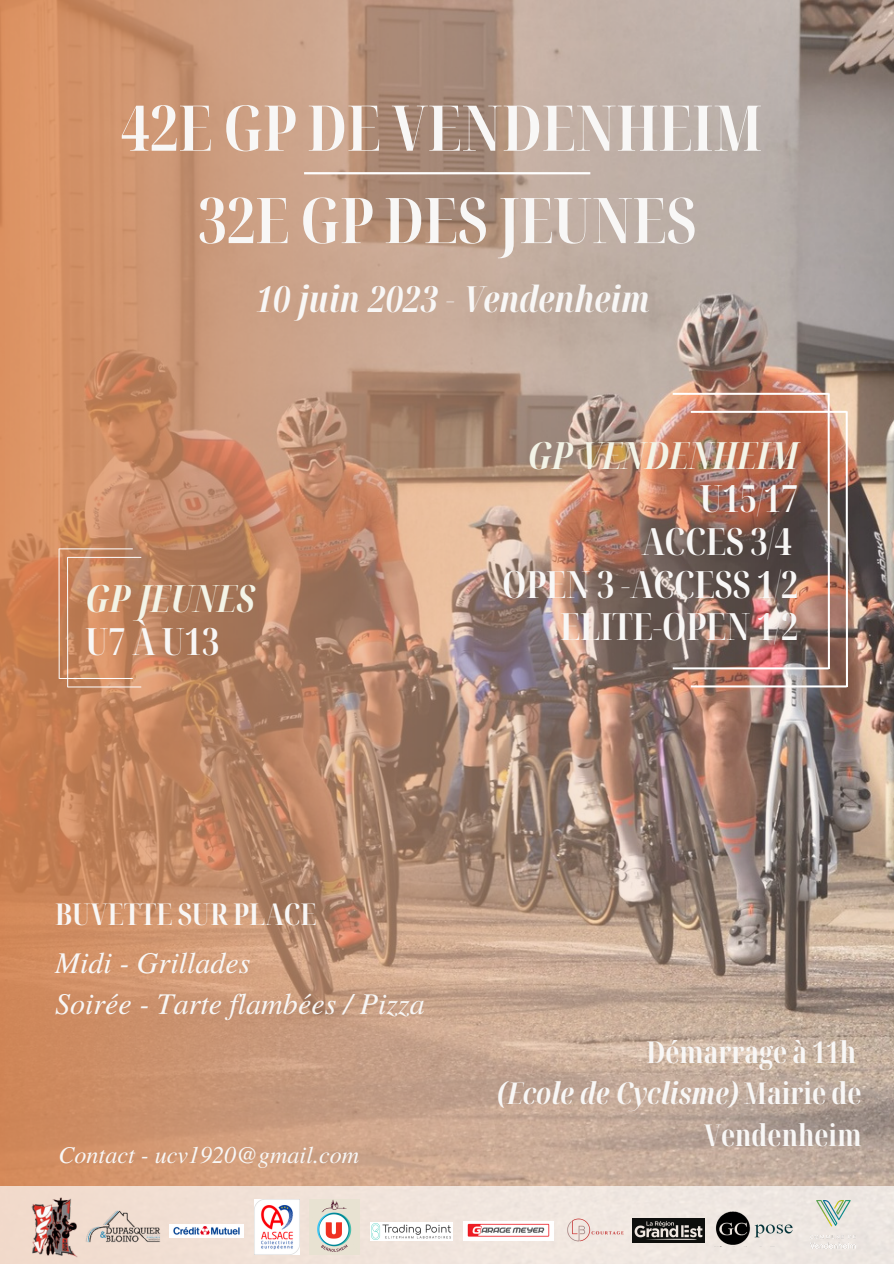
<style>
.page{position:relative;width:894px;height:1264px;background:#fff}
.page>*{position:absolute;margin:0;border:0;box-sizing:border-box;transform-origin:0 0}
.t1{font:700 extra-condensed 63px "Noto Serif Display";color:#f8f7f6}
.t2{font:700 extra-condensed 37.5px "Noto Serif Display";color:#f8f7f6}
.t3{font:italic 700 extra-condensed 37.5px "Noto Serif Display";color:#f3f4e7}
.t4{font:italic 700 extra-condensed 36px "Noto Serif Display";color:#f8f7f6}
.t5{font:700 extra-condensed 30.15px "Noto Serif Display";color:#f8f7f6}
.t6{font:700 extra-condensed 30px/41.7px "Noto Serif Display";color:#f8f7f6;text-align:right}
.t7{font:italic 30px "Te X Gyre Termes";color:#f8f7f6}
.t8{font:italic 24px "Te X Gyre Termes";color:#f8f7f6}
.s1{font-style:italic}
</style>
<div class="page">
<img style="left:0;top:0;width:893px;height:1186px">
<div style="left:0;top:1186px;width:893px;height:77px;background:linear-gradient(to right,#f3ded0,#ece7e4)"></div>
<img style="left:31px;top:1195px;width:47px;height:62px">
<img style="left:74px;top:1205px;width:97px;height:42px">
<img style="left:169px;top:1224px;width:74px;height:13px">
<img style="left:254px;top:1198px;width:45px;height:56px">
<img style="left:310px;top:1198px;width:49px;height:56px">
<img style="left:370px;top:1221px;width:82px;height:19px">
<img style="left:463px;top:1220px;width:90px;height:20px">
<img style="left:563px;top:1208px;width:69px;height:40px">
<img style="left:632px;top:1218px;width:72px;height:23px">
<img style="left:714px;top:1211px;width:80px;height:35px">
<hr style="left:304px;top:172px;width:286px;height:2px;background:#fff">
<hr style="left:672px;top:393px;width:156px;height:2px;background:#fff">
<hr style="left:672px;top:667px;width:156px;height:2px;background:#fff">
<hr style="left:827px;top:393px;width:2px;height:276px;background:#fff">
<hr style="left:690px;top:411px;width:156px;height:2px;background:#fff">
<hr style="left:690px;top:685px;width:156px;height:2px;background:#fff">
<hr style="left:845px;top:411px;width:2px;height:276px;background:#fff">
<hr style="left:68px;top:686px;width:73px;height:1px;background:#fff">
<hr style="left:68px;top:557px;width:73px;height:1px;background:#fff">
<hr style="left:67px;top:557px;width:1px;height:130px;background:#fff">
<hr style="left:59px;top:678px;width:74px;height:1px;background:#fff">
<hr style="left:59px;top:548px;width:74px;height:1px;background:#fff">
<hr style="left:59px;top:548px;width:1px;height:130px;background:#fff">
<img style="left:805px;top:1196px;width:55px;height:56px">
<p class="t1" style="left:121px;top:83px;width:642px">42E GP DE VENDENHEIM</p>
<p class="t1" style="left:198px;top:176px;width:499px">32E GP DES JEUNES</p>
<p class="t4" style="left:255px;top:274px;width:396px">10 juin 2023 - Vendenheim</p>
<p class="t3" style="left:85px;top:571px;width:170px">GP JEUNES</p>
<p class="t2" style="left:85px;top:614px;width:135px">U7 À U13</p>
<p class="t3" style="left:527px;top:429px;width:272px">GP VENDENHEIM</p>
<p class="t2" style="left:699px;top:472px;width:100px">U15/17</p>
<p class="t2" style="left:641px;top:514px;width:152px">ACCES 3/4</p>
<p class="t2" style="left:502px;top:557px;width:297px">OPEN 3 -ACCESS 1/2</p>
<p class="t2" style="left:560px;top:600px;width:240px">ELITE-OPEN 1/2</p>
<p class="t5" style="left:55px;top:893px;width:263px">BUVETTE SUR PLACE</p>
<p class="t7" style="left:55px;top:940px;width:197px">Midi - Grillades</p>
<p class="t7" style="left:55px;top:982px;width:371px">Soirée - Tarte flambées / Pizza</p>
<p class="t8" style="left:59px;top:1136px;width:302px">Contact - ucv1920@gmail.com</p>
<p class="t6" style="left:646px;top:1030px;width:211px">Démarrage à 11h</p>
<p class="t6" style="left:497px;top:1071px;width:365px"><span class="s1">(Ecole de Cyclisme)</span> Mairie de<br>Vendenheim</p>
</div>
